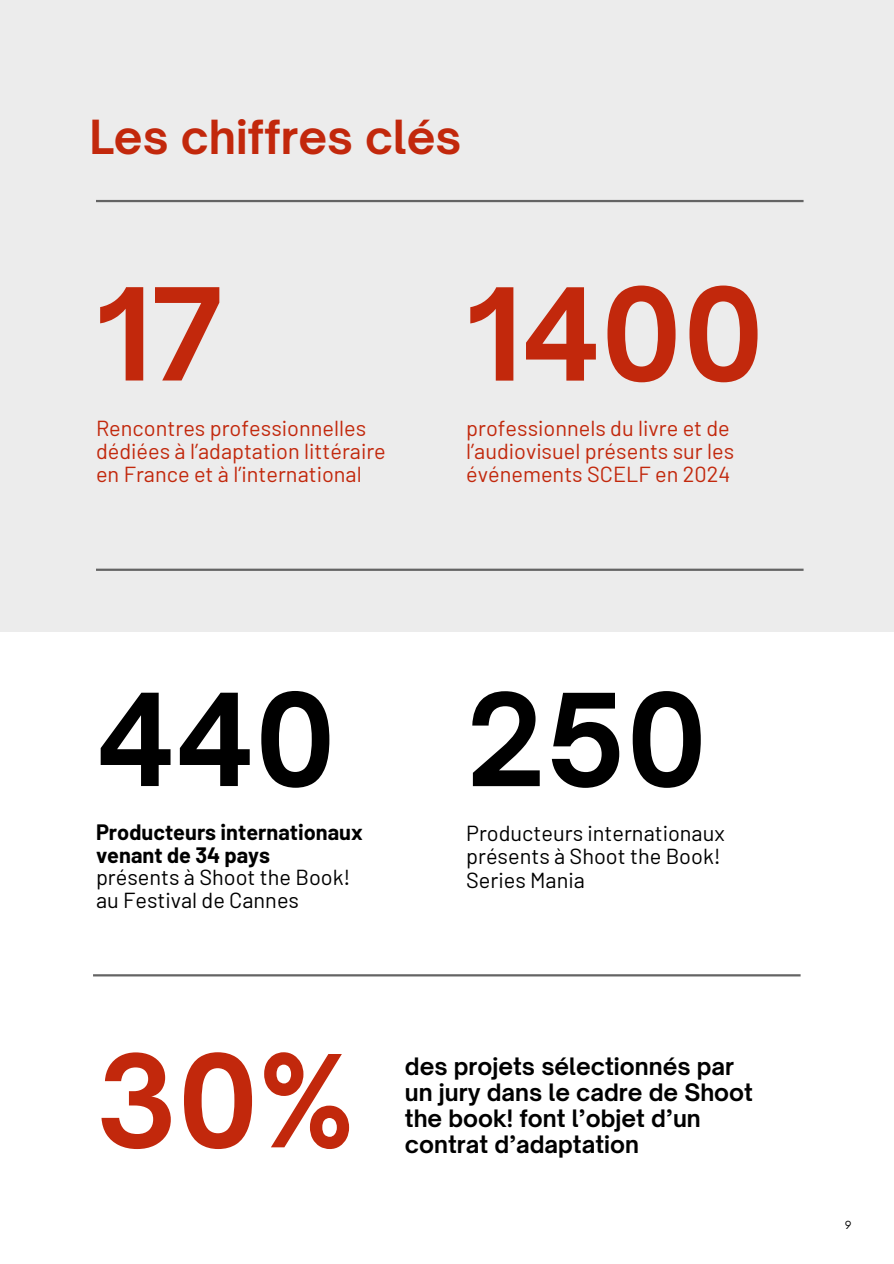
<style>
.page{position:relative;width:894px;height:1264px;background:#fff}
.page>*{position:absolute;margin:0;border:0;box-sizing:border-box;transform-origin:0 0}
.t1{font:700 122.25px "Open Sauce One";color:#c2280c}
.t2{font:700 122.25px "Open Sauce One";color:#000}
.t3{font:700 45px "Open Sauce One";color:#c2280c}
.t4{font:700 22.95px/25.8px "Open Sauce One";color:#000}
.t5{font:21.75px/23.2px "Barlow";color:#c2280c}
.t6{font:21.75px "Barlow";color:#000}
.t7{font:700 21.75px/22.5px "Barlow";color:#000}
.t8{font:12px "Glacial Indifference";color:#000}
</style>
<div class="page">
<div style="left:0;top:0;width:893px;height:631px;background:#ececec"></div>
<hr style="left:96px;top:200px;width:707px;height:2px;background:#646464">
<hr style="left:96px;top:568px;width:707px;height:3px;background:#646464">
<hr style="left:93px;top:974px;width:707px;height:2px;background:#646464">
<h2 class="t3" style="left:89px;top:109px;width:373px">Les chiffres clés</h2>
<p class="t1" style="left:96px;top:258px;width:129px">17</p>
<p class="t1" style="left:466px;top:258px;width:300px">1400</p>
<p class="t5" style="left:96px;top:415px;width:272px">Rencontres professionnelles</p>
<p class="t5" style="left:96px;top:438px;width:291px">dédiées à l’adaptation littéraire</p>
<p class="t5" style="left:96px;top:461px;width:267px">en France et à l’international</p>
<h1 class="t5" style="left:466px;top:415px;width:269px">professionnels du livre et de l’audiovisuel présents sur les événements SCELF en 2024</h1>
<p class="t2" style="left:96px;top:663px;width:242px">440</p>
<p class="t2" style="left:466px;top:664px;width:243px">250</p>
<h1 class="t7" style="left:96px;top:820px;width:268px">Producteurs internationaux venant de 34 pays</h1>
<p class="t6" style="left:96px;top:863px;width:256px">présents à Shoot the Book!</p>
<p class="t6" style="left:96px;top:885px;width:204px">au Festival de Cannes</p>
<p class="t6" style="left:466px;top:819px;width:260px">Producteurs internationaux</p>
<h1 class="t6" style="left:466px;top:842px;width:256px">présents à Shoot the Book!</h1>
<p class="t6" style="left:466px;top:865px;width:120px">Series Mania</p>
<p class="t1" style="left:96px;top:1025px;width:260px">30%</p>
<p class="t4" style="left:405px;top:1053px;width:349px">des projets sélectionnés par un jury dans le cadre de Shoot the book! font l’objet d’un</p>
<p class="t4" style="left:405px;top:1130px;width:235px">contrat d’adaptation</p>
<p class="t8" style="left:844px;top:1217px;width:8px">9</p>
</div>
